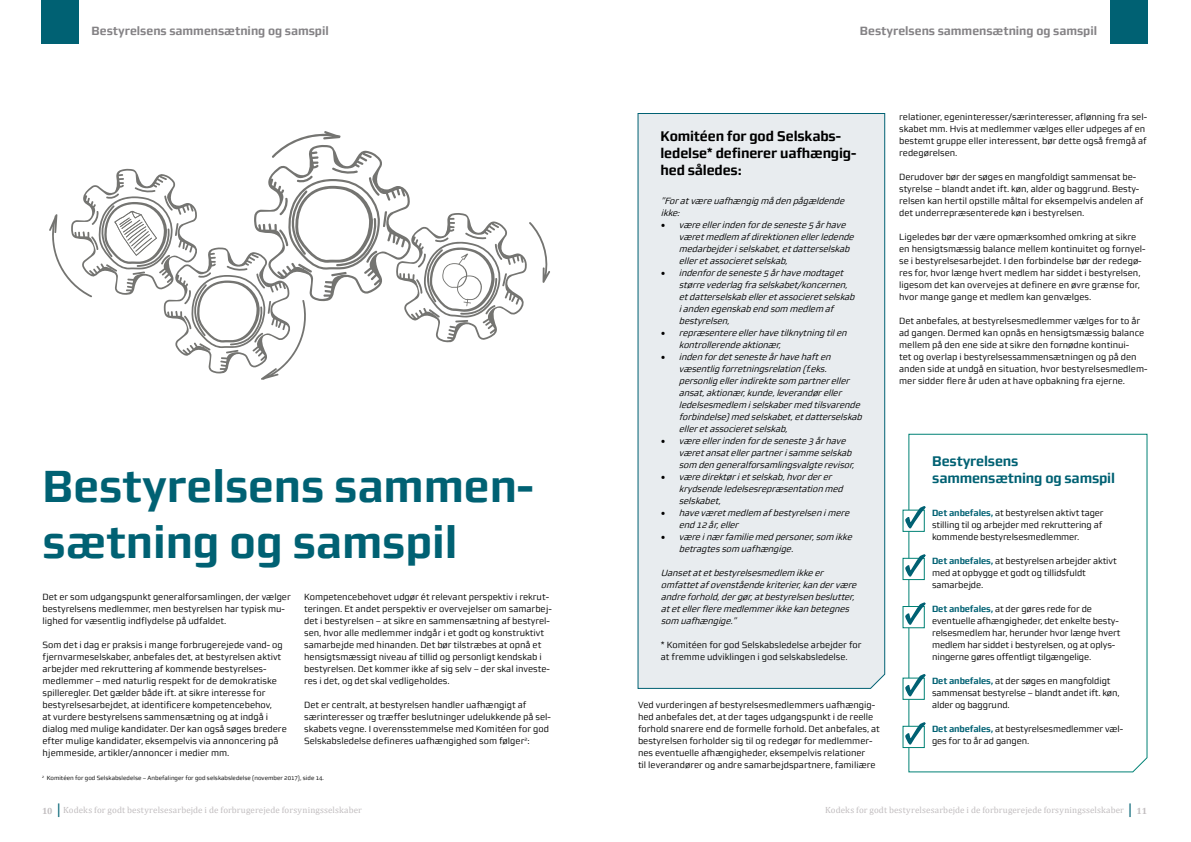
<style>
.page{position:relative;width:1191px;height:842px;background:#fff}
.page>*{position:absolute;margin:0;border:0;box-sizing:border-box;transform-origin:0 0}
.t1{font:700 45px/55.8px "Morgan Sn Office";color:#006173}
.t2{font:700 14px/16.8px "Morgan Sn Office";letter-spacing:-.01em;color:#000}
.t3{font:700 14px/16.8px "Morgan Sn Office";letter-spacing:-.01em;color:#006173}
.t4{font:700 12px "Morgan Sn Office";color:#848285}
.t5{font:9px/12px "Morgan Sn Office";color:#000}
.t6{font:italic 9px/12px "Morgan Sn Office";color:#000}
.t7{font:9px "Cambria";letter-spacing:.015em;color:#c1bdbf}
.t8{font:6px "Morgan Sn Office";color:#000}
.s1{font-size:20px;color:#fff}
.s2{font-family:"Minion Pro";font-style:normal;font-size:12px}
.s3{font-weight:700;color:#006173}
.s4{font-weight:700}
.s5{font-size:15px;color:#006173}
</style>
<div class="page">
<div style="left:1110px;top:0;width:37px;height:44px;background:#006173"></div>
<div style="left:41px;top:0;width:38px;height:44px;background:#006173"></div>
<svg style="left:908px;top:433px;width:240px;height:340px"></svg>
<svg style="left:902px;top:726px;width:22px;height:22px"></svg>
<svg style="left:904px;top:721px;width:23px;height:25px"></svg>
<div style="left:902px;top:678px;width:22px;height:22px;background:#fff;border:1px solid #008275"></div>
<svg style="left:904px;top:673px;width:23px;height:24px"></svg>
<svg style="left:902px;top:606px;width:22px;height:22px"></svg>
<svg style="left:904px;top:601px;width:23px;height:25px"></svg>
<svg style="left:902px;top:558px;width:22px;height:22px"></svg>
<svg style="left:904px;top:553px;width:23px;height:25px"></svg>
<div style="left:902px;top:510px;width:22px;height:22px;background:#fff;border:1px solid #008275"></div>
<svg style="left:904px;top:505px;width:23px;height:24px"></svg>
<svg style="left:49px;top:131px;width:501px;height:249px"></svg>
<div style="left:638px;top:113px;width:247px;height:576px;background:#e8ecef"></div>
<h3 class="t4" style="left:92px;top:24px;width:239px">Bestyrelsens sammensætning og samspil</h3>
<h3 class="t4" style="left:845px;top:24px;width:254px"><span class="s1">1</span> Bestyrelsens sammensætning og samspil</h3>
<h1 class="t1" style="left:43px;top:458px;width:492px">Bestyrelsens sammen&shy;sætning og samspil</h1>
<p class="t5" style="left:43px;top:591px;width:250px">Det er som udgangspunkt generalforsamlingen, der vælger bestyrelsens medlemmer, men bestyrelsen har typisk mu&shy;lighed for væsentlig indflydelse på udfaldet.</p>
<p class="t5" style="left:43px;top:639px;width:246px">Som det i dag er praksis i mange forbrugerejede vand- og fjernvarmeselskaber, anbefales det, at bestyrelsen aktivt arbejder med rekruttering af kommende bestyrelses&shy;medlemmer – med naturlig respekt for de demokratiske spilleregler. Det gælder både ift. at sikre interesse for bestyrelsesarbejdet, at identificere kompetencebehov,<br>at vurdere bestyrelsens sammensætning og at indgå i dialog med mulige kandidater. Der kan også søges bredere efter mulige kandidater, eksempelvis via annoncering på hjemmeside, artikler/annoncer i medier mm.</p>
<p class="t5" style="left:304px;top:591px;width:249px">Kompetencebehovet udgør ét relevant perspektiv i rekrut&shy;teringen. Et andet perspektiv er overvejelser om samarbej&shy;det i bestyrelsen – at sikre en sammensætning af bestyrel&shy;sen, hvor alle medlemmer indgår i et godt og konstruktivt samarbejde med hinanden. Det bør tilstræbes at opnå et hensigtsmæssigt niveau af tillid og personligt kendskab i bestyrelsen. Det kommer ikke af sig selv – der skal investe&shy;res i det, og det skal vedligeholdes.</p>
<p class="t5" style="left:304px;top:699px;width:248px">Det er centralt, at bestyrelsen handler uafhængigt af særinteresser og træffer beslutninger udelukkende på sel&shy;skabets vegne. I overensstemmelse med Komitéen for god Selskabsledelse defineres uafhængighed som følger<sup>2</sup>:</p>
<p class="t8" style="left:42px;top:774px;width:283px"><sup>2</sup> Komitéen for god Selskabsledelse – Anbefalinger for god selskabsledelse (november 2017), side 14.</p>
<h2 class="t2" style="left:660px;top:127px;width:197px">Komitéen for god Selskabs&shy;ledelse* definerer uafhængig&shy;hed således:</h2>
<p class="t6" style="left:661px;top:195px;width:188px">”Foratværeuafhængigmåden pågældende ikke:</p>
<p class="t6" style="left:679px;top:219px;width:179px;text-indent:-18px"><span class="s2">•</span> væreellerinden fordeseneste5århave væretmedlem afdirektionen ellerledende medarbejderiselskabet,etdatterselskab elleretassocieretselskab,</p>
<p class="t6" style="left:679px;top:267px;width:180px;text-indent:-18px"><span class="s2">•</span> indenfordeseneste5århavemodtaget størrevederlagfraselskabet/koncernen, etdatterselskabelleretassocieretselskab ianden egenskabendsom medlem af bestyrelsen,</p>
<p class="t6" style="left:679px;top:327px;width:172px;text-indent:-18px"><span class="s2">•</span> repræsentereellerhavetilknytningtilen kontrollerendeaktionær,</p>
<p class="t6" style="left:679px;top:351px;width:187px;text-indent:-18px"><span class="s2">•</span> inden fordetsenesteårhavehaften væsentligforretningsrelation (f.eks. personligellerindirektesom partnereller ansat,aktionær,kunde,leverandøreller ledelsesmedlem iselskabermedtilsvarende forbindelse)medselskabet,etdatterselskab elleretassocieretselskab,</p>
<p class="t6" style="left:679px;top:435px;width:179px;text-indent:-18px"><span class="s2">•</span> væreellerinden fordeseneste3århave væretansatellerpartnerisammeselskab som den generalforsamlingsvalgterevisor,</p>
<p class="t6" style="left:679px;top:471px;width:168px;text-indent:-18px"><span class="s2">•</span> væredirektørietselskab,hvorderer krydsendeledelsesrepræsentation med selskabet,</p>
<p class="t6" style="left:679px;top:507px;width:174px;text-indent:-18px"><span class="s2">•</span> haveværetmedlem afbestyrelsen imere end12år,eller</p>
<p class="t6" style="left:679px;top:531px;width:177px;text-indent:-18px"><span class="s2">•</span> væreinærfamiliemedpersoner,som ikke betragtessom uafhængige.</p>
<p class="t6" style="left:661px;top:567px;width:200px">Uansetatetbestyrelsesmedlem ikkeer omfattetafovenståendekriterier,kan dervære andreforhold,dergør,atbestyrelsen beslutter, atetellerfleremedlemmerikkekan betegnes som uafhængige.”</p>
<p class="t5" style="left:661px;top:639px;width:202px">* Komitéen for god Selskabsledelse arbejder for at fremme udviklingen i god selskabsledelse.</p>
<p class="t5" style="left:638px;top:699px;width:243px">Ved vurderingen af bestyrelsesmedlemmers uafhængig&shy;hed anbefales det, at der tages udgangspunkt i de reelle forhold snarere end de formelle forhold. Det anbefales, at bestyrelsen forholder sig til og redegør for medlemmer&shy;nes eventuelle afhængigheder, eksempelvis relationer<br>til leverandører og andre samarbejdspartnere, familiære</p>
<p class="t5" style="left:899px;top:111px;width:249px">relationer, egeninteresser/særinteresser, aflønning fra sel&shy;skabet mm. Hvis at medlemmer vælges eller udpeges af en bestemt gruppe eller interessent, bør dette også fremgå af redegørelsen.</p>
<p class="t5" style="left:899px;top:171px;width:246px">Derudover bør der søges en mangfoldigt sammensat be&shy;styrelse – blandt andet ift. køn, alder og baggrund. Besty&shy;relsen kan hertil opstille måltal for eksempelvis andelen af det underrepræsenterede køn i bestyrelsen.</p>
<p class="t5" style="left:899px;top:231px;width:248px">Ligeledes bør der være opmærksomhed omkring at sikre en hensigtsmæssig balance mellem kontinuitet og fornyel&shy;se i bestyrelsesarbejdet. I den forbindelse bør der redegø&shy;res for, hvor længe hvert medlem har siddet i bestyrelsen, ligesom det kan overvejes at definere en øvre grænse for, hvor mange gange et medlem kan genvælges.</p>
<p class="t5" style="left:899px;top:315px;width:250px">Det anbefales, at bestyrelsesmedlemmer vælges for to år ad gangen. Dermed kan opnås en hensigtsmæssig balance mellem på den ene side at sikre den fornødne kontinui-<br>tet og overlap i bestyrelsessammensætningen og på den anden side at undgå en situation, hvor bestyrelsesmedlem&shy;mer sidder flere år uden at have opbakning fra ejerne.</p>
<h2 class="t3" style="left:932px;top:453px;width:184px">Bestyrelsens sammensætning og samspil</h2>
<p class="t5" style="left:932px;top:507px;width:173px"><span class="s3">Det anbefales,</span> at bestyrelsen aktivt tager stilling til og arbejder med rekruttering af kommende bestyrelsesmedlemmer.</p>
<p class="t5" style="left:932px;top:555px;width:186px"><span class="s3">Det anbefales,</span> at bestyrelsen arbejder aktivt med at opbygge et godt og tillidsfuldt samarbejde.</p>
<p class="t5" style="left:932px;top:603px;width:190px"><span class="s3">Det anbefales,</span> at der gøres rede for de eventuelle afhængigheder, det enkelte besty&shy;relsesmedlem har, herunder hvor længe hvert medlem har siddet i bestyrelsen, og at oplys&shy;ningerne gøres offentligt tilgængelige.</p>
<p class="t5" style="left:932px;top:675px;width:189px"><span class="s3">Det anbefales,</span> at der søges en mangfoldigt sammensat bestyrelse – blandt andet ift. køn, alder og baggrund.</p>
<p class="t5" style="left:932px;top:723px;width:192px"><span class="s3">Det anbefales,</span> at bestyrelsesmedlemmer væl-</p>
<p class="t5" style="left:905px;top:735px;width:126px"><sup>✓</sup> ges for to år ad gangen.</p>
<p class="t7" style="left:42px;top:805px;width:321px"><span class="s4">10</span> <span class="s5">|</span> Kodeks for godt bestyrelsesarbejde i de forbrugerejede forsyningsselskaber</p>
<p class="t7" style="left:825px;top:804px;width:323px">Kodeks for godt bestyrelsesarbejde i de forbrugerejede forsyningsselskaber <span class="s5">|</span> <span class="s4">11</span></p>
</div>
